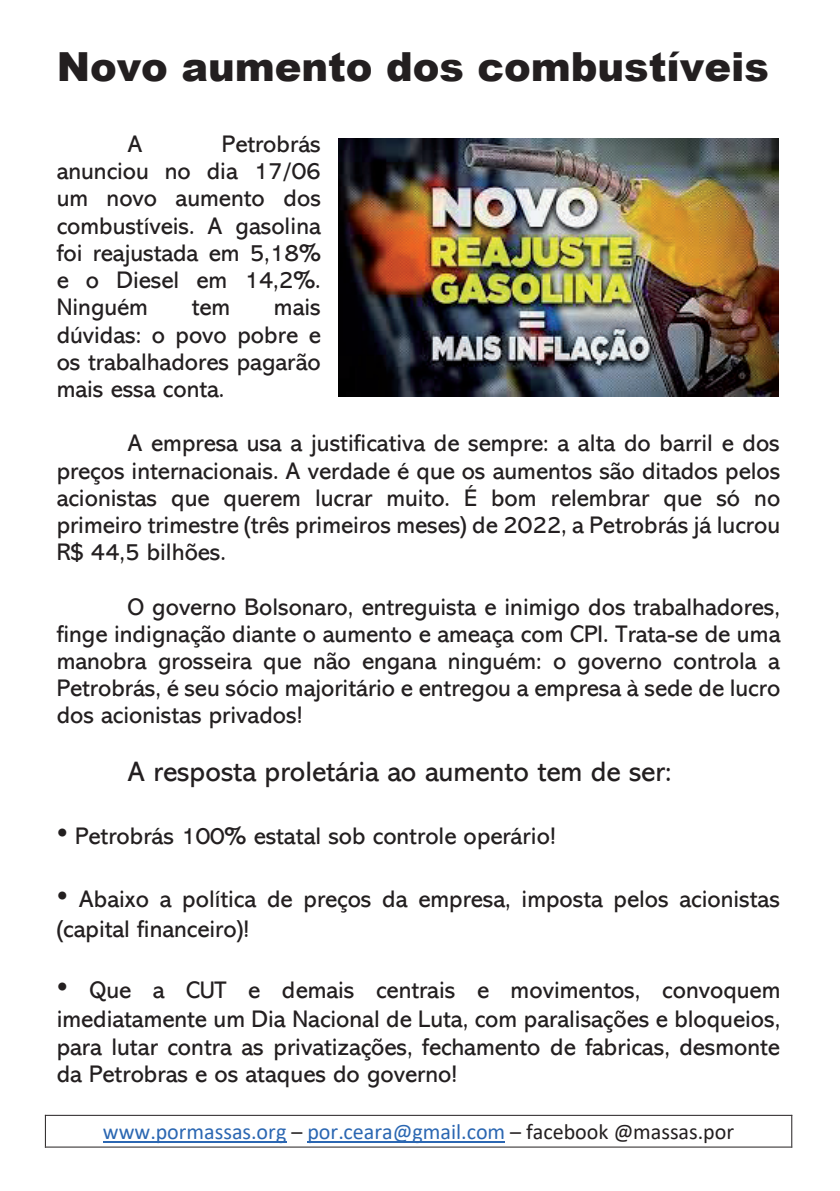
<style>
.page{position:relative;width:840px;height:1191px;background:#fff}
.page>*{position:absolute;margin:0;border:0;box-sizing:border-box;transform-origin:0 0}
.t1{font:900 40px "Arial";color:#231f20}
.t2{font:28px "Abadi";color:#231f20}
.t3{font:24px/27.2px "Abadi";color:#231f20;text-align:justify}
.t4{font:22px "Calibri";color:#2b67b2}
.s1{font-size:32px}
.s2{color:#231f20}
</style>
<div class="page">
<hr style="left:103px;top:1141px;width:183px;height:1px;background:#2b67b2">
<hr style="left:307px;top:1141px;width:198px;height:1px;background:#2b67b2">
<hr style="left:46px;top:1114px;width:744px;height:1px;background:#231f20">
<hr style="left:46px;top:1146px;width:744px;height:1px;background:#231f20">
<hr style="left:45px;top:1115px;width:1px;height:31px;background:#231f20">
<hr style="left:790px;top:1115px;width:1px;height:31px;background:#231f20">
<img style="left:339px;top:138px;width:439px;height:258px">
<h1 class="t1" style="left:57px;top:38px;width:713px">Novo aumento dos combustíveis</h1>
<p class="t3" style="left:57px;top:131px;width:265px;text-indent:165px">Petrobrás anunciou no dia 17/06 um novo aumento dos combustíveis. A gasolina foi reajustada em 5,18% e o Diesel em 14,2%.<br>Ninguém</p>
<p class="t3" style="left:127px;top:131px;width:16px">A</p>
<p class="t3" style="left:57px;top:294px;width:265px;text-indent:217px">mais dúvidas: o povo pobre e os trabalhadores pagarão mais essa conta.</p>
<p class="t3" style="left:57px;top:430px;width:724px;text-indent:71px">A empresa usa a justificativa de sempre: a alta do barril e dos preços internacionais. A verdade é que os aumentos são ditados pelos acionistas que querem lucrar muito. É bom relembrar que só no primeiro trimestre (três primeiros meses) de 2022, a Petrobrás já lucrou R$ 44,5 bilhões.</p>
<p class="t3" style="left:57px;top:593px;width:725px;text-indent:71px">O governo Bolsonaro, entreguista e inimigo dos trabalhadores, finge indignação diante o aumento e ameaça com CPI. Trata-se de uma manobra grosseira que não engana ninguém: o governo controla a Petrobrás, é seu sócio majoritário e entregou a empresa à sede de lucro dos acionistas privados!</p>
<p class="t2" style="left:127px;top:756px;width:545px">A resposta proletária ao aumento tem de ser:</p>
<p class="t3" style="left:57px;top:822px;width:500px"><span class="s1">•</span> Petrobrás 100% estatal sob controle operário!</p>
<p class="t3" style="left:191px;top:294px;width:40px">tem</p>
<p class="t3" style="left:57px;top:885px;width:724px;line-height:29.2px"><span class="s1">•</span> Abaixo a política de preços da empresa, imposta pelos acionistas (capital financeiro)!</p>
<p class="t3" style="left:57px;top:976px;width:724px;line-height:29.2px"><span class="s1">•</span> Que a CUT e demais centrais e movimentos, convoquem imediatamente um Dia Nacional de Luta, com paralisações e bloqueios,</p>
<p class="t3" style="left:57px;top:1033px;width:724px">para lutar contra as privatizações, fechamento de fabricas, desmonte da Petrobras e os ataques do governo!</p>
<p class="t4" style="left:103px;top:1116px;width:632px">www.pormassas.org <span class="s2">–</span> por.ceara@gmail.com <span class="s2">– facebook @massas.por</span></p>
</div>
